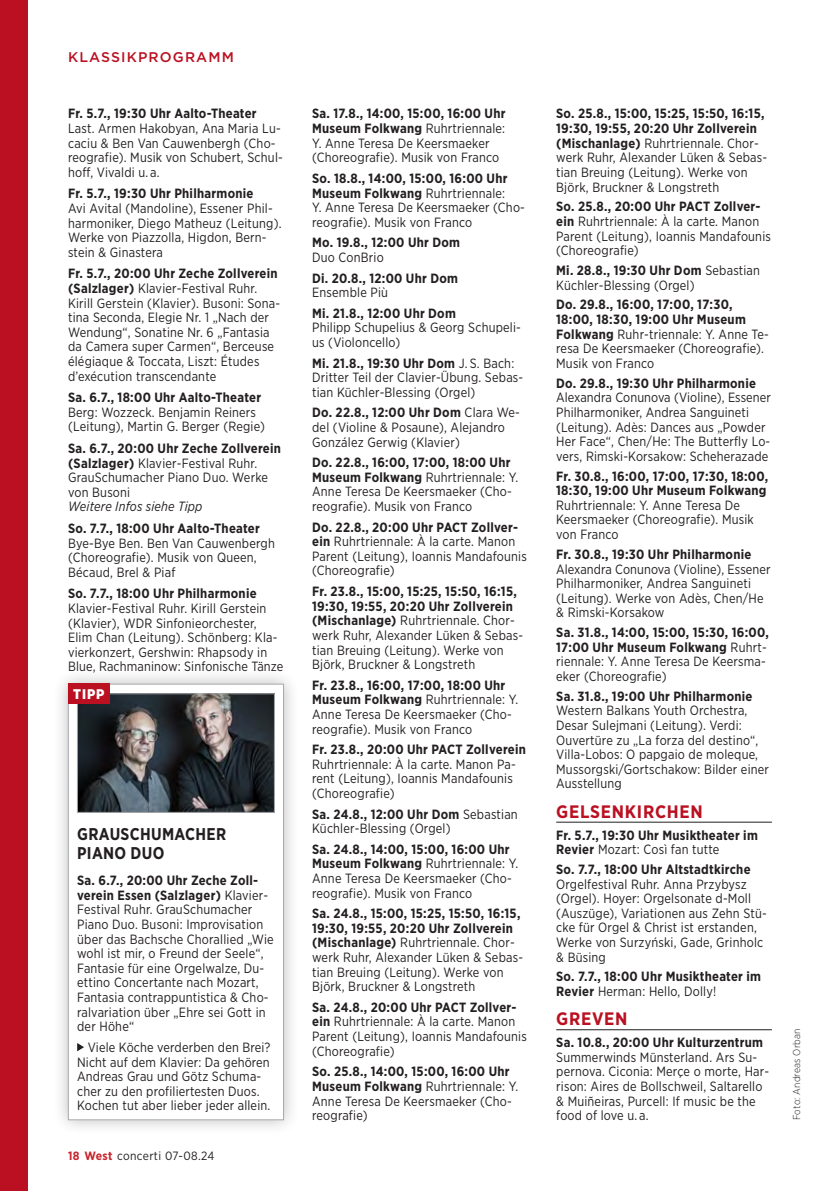
<style>
.page{position:relative;width:840px;height:1191px;background:#fff}
.page>*{position:absolute;margin:0;border:0;box-sizing:border-box;transform-origin:0 0}
.t1{font:700 18px "Gotham Narrow";letter-spacing:.04em;color:#ba1021}
.t2{font:700 17px/19px "Gotham Narrow";letter-spacing:.02em;color:#231f20;scale:.95 1}
.t3{font:500 14px "Gotham";letter-spacing:.08em;color:#ba1021}
.t4{font:900 14px "Gotham Narrow";color:#fff}
.t5{font:13.4px/14.6px "Gotham Narrow";letter-spacing:.015em;color:#231f20;scale:.95 1}
.t6{font:700 13.4px/14.6px "Gotham Narrow";letter-spacing:.02em;color:#231f20}
.t7{font:12px "Gotham Narrow";letter-spacing:.03em;color:#231f20}
.t8{font:300 10px "Gotham Narrow";letter-spacing:.02em;color:#231f20}
.s1{font-weight:700}
.s2{font-style:italic}
.s3{font-weight:700;color:#c8242b}
.s4{font-weight:400}
</style>
<div class="page">
<hr style="left:556px;top:822px;width:215px;height:1px;background:#231f20">
<hr style="left:556px;top:1029px;width:215px;height:1px;background:#231f20">
<div style="left:52px;top:668px;width:247px;height:468px;background:#231f20;opacity:.3"></div>
<div style="left:68px;top:684px;width:215px;height:435px;background:#fff"></div>
<img style="left:79px;top:695px;width:193px;height:115px">
<div style="left:77px;top:693px;width:197px;height:119px;border:1px solid #a8a9ad"></div>
<svg style="left:77px;top:1043px;width:7px;height:8px"></svg>
<div style="left:68px;top:684px;width:216px;height:436px;border:1px solid #a8a9ad"></div>
<div style="left:68px;top:684px;width:41px;height:20px;background:#ba1021"></div>
<div style="left:0;top:0;width:28px;height:1191px;background:#ba1021"></div>
<p class="t3" style="left:68px;top:48px;width:167px">KLASSIKPROGRAMM</p>
<p class="t5" style="left:68px;top:106px;width:227px"><span class="s1">Fr. 5.7., 19:30 Uhr Aalto-Theater<br></span>Last. Armen Hakobyan, Ana Maria Lu&shy;caciu &amp; Ben Van Cauwenbergh (Cho&shy;reografie). Musik von Schubert, Schul&shy;hoff, Vivaldi u. a.</p>
<p class="t5" style="left:68px;top:186px;width:226px"><span class="s1">Fr. 5.7., 19:30 Uhr Philharmonie<br></span>Avi Avital (Mandoline), Essener Phil&shy;harmoniker, Diego Matheuz (Leitung).<br>Werke von Piazzolla, Higdon, Bern&shy;stein &amp; Ginastera</p>
<p class="t5" style="left:68px;top:266px;width:225px"><span class="s1">Fr. 5.7., 20:00 Uhr Zeche Zollverein (Salzlager)</span> Klavier-Festival Ruhr.<br>Kirill Gerstein (Klavier). Busoni: Sona&shy;tina Seconda, Elegie Nr. 1 „Nach der Wendung“, Sonatine Nr. 6 „Fantasia da Camera super Carmen“, Berceuse élégiaque &amp; Toccata, Liszt: Études d’exécution transcendante</p>
<p class="t5" style="left:68px;top:390px;width:209px"><span class="s1">Sa. 6.7., 18:00 Uhr Aalto-Theater<br></span>Berg: Wozzeck. Benjamin Reiners (Leitung), Martin G. Berger (Regie)</p>
<p class="t5" style="left:68px;top:441px;width:225px"><span class="s1">Sa. 6.7., 20:00 Uhr Zeche Zollverein (Salzlager)</span> Klavier-Festival Ruhr.<br>GrauSchumacher Piano Duo. Werke von Busoni<br><span class="s2">Weitere Infos siehe Tipp</span></p>
<p class="t5" style="left:68px;top:520px;width:219px"><span class="s1">So. 7.7., 18:00 Uhr Aalto-Theater<br></span>Bye-Bye Ben. Ben Van Cauwenbergh (Choreografie). Musik von Queen,<br>Bécaud, Brel &amp; Piaf</p>
<p class="t5" style="left:68px;top:586px;width:228px"><span class="s1">So. 7.7., 18:00 Uhr Philharmonie </span>Klavier-Festival Ruhr. Kirill Gerstein (Klavier), WDR Sinfonieorchester, Elim Chan (Leitung). Schönberg: Kla&shy;vierkonzert, Gershwin: Rhapsody in Blue, Rachmaninow: Sinfonische Tänze</p>
<p class="t4" style="left:73px;top:684px;width:33px">TIPP</p>
<p class="t2" style="left:77px;top:824px;width:158px">GRAUSCHUMACHER<br>PIANO DUO</p>
<p class="t5" style="left:77px;top:873px;width:208px"><span class="s1">Sa. 6.7., 20:00 Uhr Zeche Zoll&shy;verein Essen (Salzlager)</span> Klavier-<br>Festival Ruhr. GrauSchumacher<br>Piano Duo. Busoni: Improvisation über das Bachsche Chorallied „Wie wohl ist mir, o Freund der Seele“,<br>Fantasie für eine Orgelwalze, Du&shy;ettino Concertante nach Mozart,<br>Fantasia contrappuntistica &amp; Cho&shy;ralvariation über „Ehre sei Gott in der Höhe“</p>
<p class="t5" style="left:77px;top:1039px;width:205px;text-indent:11px">Viele Köche verderben den Brei?<br>Nicht auf dem Klavier: Da gehören Andreas Grau und Götz Schuma&shy;cher zu den profiliertesten Duos.<br>Kochen tut aber lieber jeder allein.</p>
<p class="t7" style="left:68px;top:1148px;width:148px"><span class="s3">18 West</span> concerti 07-08.24</p>
<p class="t5" style="left:312px;top:106px;width:205px"><span class="s1">Sa. 17.8., 14:00, 15:00, 16:00 Uhr<br>Museum Folkwang</span> Ruhrtriennale:<br>Y. Anne Teresa De Keersmaeker (Choreografie). Musik von Franco</p>
<p class="t5" style="left:312px;top:171px;width:225px"><span class="s1">So. 18.8., 14:00, 15:00, 16:00 Uhr Museum Folkwang</span> Ruhrtriennale:<br>Y. Anne Teresa De Keersmaeker (Cho&shy;reografie). Musik von Franco</p>
<p class="t6" style="left:312px;top:235px;width:149px">Mo. 19.8., 12:00 Uhr Dom<br><span class="s4">Duo ConBrio</span></p>
<p class="t6" style="left:312px;top:270px;width:147px">Di. 20.8., 12:00 Uhr Dom<br><span class="s4">Ensemble Più</span></p>
<p class="t5" style="left:312px;top:305px;width:221px"><span class="s1">Mi. 21.8., 12:00 Uhr Dom<br></span>Philipp Schupelius &amp; Georg Schupeli&shy;us (Violoncello)</p>
<p class="t5" style="left:312px;top:355px;width:224px"><span class="s1">Mi. 21.8., 19:30 Uhr Dom</span> J. S. Bach:<br>Dritter Teil der Clavier-Übung. Sebas&shy;tian Küchler-Blessing (Orgel)</p>
<p class="t5" style="left:312px;top:405px;width:220px"><span class="s1">Do. 22.8., 12:00 Uhr Dom</span> Clara We&shy;del (Violine &amp; Posaune), Alejandro<br>González Gerwig (Klavier)</p>
<p class="t5" style="left:312px;top:455px;width:218px"><span class="s1">Do. 22.8., 16:00, 17:00, 18:00 Uhr Museum Folkwang</span> Ruhrtriennale: Y.<br>Anne Teresa De Keersmaeker (Cho&shy;reografie). Musik von Franco</p>
<p class="t5" style="left:312px;top:519px;width:227px"><span class="s1">Do. 22.8., 20:00 Uhr PACT Zollver&shy;ein</span> Ruhrtriennale: À la carte. Manon<br>Parent (Leitung), Ioannis Mandafounis (Choreografie)</p>
<p class="t5" style="left:312px;top:584px;width:223px"><span class="s1">Fr. 23.8., 15:00, 15:25, 15:50, 16:15, 19:30, 19:55, 20:20 Uhr Zollverein (Mischanlage)</span> Ruhrtriennale. Chor&shy;werk Ruhr, Alexander Lüken &amp; Sebas&shy;tian Breuing (Leitung). Werke von Björk, Bruckner &amp; Longstreth</p>
<p class="t5" style="left:312px;top:677px;width:218px"><span class="s1">Fr. 23.8., 16:00, 17:00, 18:00 Uhr Museum Folkwang</span> Ruhrtriennale: Y.<br>Anne Teresa De Keersmaeker (Cho&shy;reografie). Musik von Franco</p>
<p class="t5" style="left:312px;top:742px;width:226px"><span class="s1">Fr. 23.8., 20:00 Uhr PACT Zollverein<br></span>Ruhrtriennale: À la carte. Manon Pa&shy;rent (Leitung), Ioannis Mandafounis (Choreografie)</p>
<p class="t5" style="left:312px;top:806px;width:218px"><span class="s1">Sa. 24.8., 12:00 Uhr Dom</span> Sebastian<br>Küchler-Blessing (Orgel)</p>
<p class="t5" style="left:312px;top:841px;width:218px"><span class="s1">Sa. 24.8., 14:00, 15:00, 16:00 Uhr Museum Folkwang</span> Ruhrtriennale: Y.<br>Anne Teresa De Keersmaeker (Cho&shy;reografie). Musik von Franco</p>
<p class="t5" style="left:312px;top:906px;width:223px"><span class="s1">Sa. 24.8., 15:00, 15:25, 15:50, 16:15, 19:30, 19:55, 20:20 Uhr Zollverein (Mischanlage)</span> Ruhrtriennale. Chor&shy;werk Ruhr, Alexander Lüken &amp; Sebas&shy;tian Breuing (Leitung). Werke von Björk, Bruckner &amp; Longstreth</p>
<p class="t5" style="left:312px;top:999px;width:227px"><span class="s1">Sa. 24.8., 20:00 Uhr PACT Zollver&shy;ein</span> Ruhrtriennale: À la carte. Manon<br>Parent (Leitung), Ioannis Mandafounis (Choreografie)</p>
<p class="t5" style="left:312px;top:1064px;width:218px"><span class="s1">So. 25.8., 14:00, 15:00, 16:00 Uhr<br>Museum Folkwang</span> Ruhrtriennale: Y.<br>Anne Teresa De Keersmaeker (Cho&shy;reografie)</p>
<p class="t5" style="left:556px;top:106px;width:223px"><span class="s1">So. 25.8., 15:00, 15:25, 15:50, 16:15, 19:30, 19:55, 20:20 Uhr Zollverein (Mischanlage)</span> Ruhrtriennale. Chor&shy;werk Ruhr, Alexander Lüken &amp; Sebas&shy;tian Breuing (Leitung). Werke von Björk, Bruckner &amp; Longstreth</p>
<p class="t5" style="left:556px;top:199px;width:227px"><span class="s1">So. 25.8., 20:00 Uhr PACT Zollver&shy;ein</span> Ruhrtriennale: À la carte. Manon<br>Parent (Leitung), Ioannis Mandafounis (Choreografie)</p>
<p class="t5" style="left:556px;top:263px;width:216px"><span class="s1">Mi. 28.8., 19:30 Uhr Dom</span> Sebastian<br>Küchler-Blessing (Orgel)</p>
<p class="t5" style="left:556px;top:297px;width:225px"><span class="s1">Do. 29.8., 16:00, 17:00, 17:30,<br>18:00, 18:30, 19:00 Uhr Museum<br>Folkwang</span> Ruhr-triennale: Y. Anne Te&shy;resa De Keersmaeker (Choreografie).<br>Musik von Franco</p>
<p class="t5" style="left:556px;top:375px;width:227px"><span class="s1">Do. 29.8., 19:30 Uhr Philharmonie </span>Alexandra Conunova (Violine), Essener Philharmoniker, Andrea Sanguineti (Leitung). Adès: Dances aus „Powder Her Face“, Chen/He: The Butterfly Lo&shy;vers, Rimski-Korsakow: Scheherazade</p>
<p class="t5" style="left:556px;top:468px;width:224px"><span class="s1">Fr. 30.8., 16:00, 17:00, 17:30, 18:00,<br>18:30, 19:00 Uhr Museum Folkwang<br></span>Ruhrtriennale: Y. Anne Teresa De<br>Keersmaeker (Choreografie). Musik von Franco</p>
<p class="t5" style="left:556px;top:546px;width:227px"><span class="s1">Fr. 30.8., 19:30 Uhr Philharmonie </span>Alexandra Conunova (Violine), Essener Philharmoniker, Andrea Sanguineti (Leitung). Werke von Adès, Chen/He &amp; Rimski-Korsakow</p>
<p class="t6" style="left:556px;top:625px;width:214px">Sa. 31.8., 14:00, 15:00, 15:30, 16:00,<br>17:00 Uhr Museum Folkwang <span class="s4">Ruhrt&shy;riennale: Y. Anne Teresa De Keersma&shy;eker (Choreografie)</span></p>
<p class="t5" style="left:556px;top:688px;width:225px"><span class="s1">Sa. 31.8., 19:00 Uhr Philharmonie<br></span>Western Balkans Youth Orchestra,<br>Desar Sulejmani (Leitung). Verdi:<br>Ouvertüre zu „La forza del destino“,<br>Villa-Lobos: O papgaio de moleque,<br>Mussorgski/Gortschakow: Bilder einer<br>Ausstellung</p>
<p class="t1" style="left:556px;top:799px;width:148px">GELSENKIRCHEN</p>
<p class="t6" style="left:556px;top:827px;width:203px">Fr. 5.7., 19:30 Uhr Musiktheater im<br>Revier <span class="s4">Mozart: Così fan tutte</span></p>
<p class="t5" style="left:556px;top:861px;width:223px"><span class="s1">So. 7.7., 18:00 Uhr Altstadtkirche<br></span>Orgelfestival Ruhr. Anna Przybysz (Orgel). Hoyer: Orgelsonate d-Moll (Auszüge), Variationen aus Zehn Stü&shy;cke für Orgel &amp; Christ ist erstanden,<br>Werke von Surzyński, Gade, Grinholc &amp; Büsing</p>
<p class="t6" style="left:556px;top:969px;width:206px">So. 7.7., 18:00 Uhr Musiktheater im<br>Revier <span class="s4">Herman: Hello, Dolly!</span></p>
<p class="t1" style="left:556px;top:1007px;width:73px">GREVEN</p>
<p class="t5" style="left:556px;top:1034px;width:225px"><span class="s1">Sa. 10.8., 20:00 Uhr Kulturzentrum </span>Summerwinds Münsterland. Ars Su&shy;pernova. Ciconia: Merçe o morte, Har&shy;rison: Aires de Bollschweil, Saltarello &amp; Muiñeiras, Purcell: If music be the food of love u. a.</p>
<p class="t8" style="left:790px;top:1120px;width:93px;rotate:-90deg">Foto: Andreas Orban</p>
</div>
